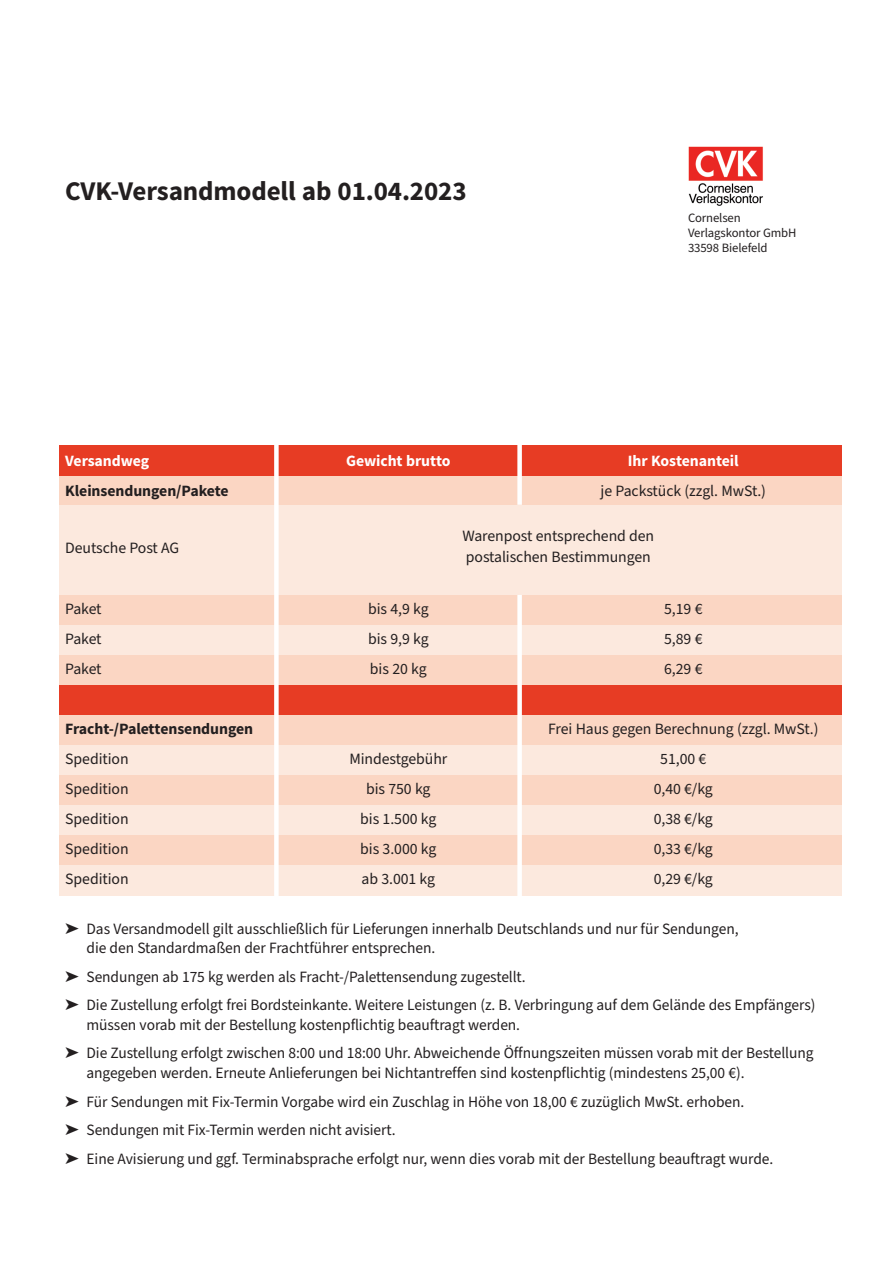
<style>
.page{position:relative;width:893px;height:1263px;background:#fff}
.page>*{position:absolute;margin:0;border:0;box-sizing:border-box;transform-origin:0 0}
.Einzug_5mm{font:700 27px "Source Sans Pro";letter-spacing:-.005em;color:#231f20}
.Einzug_5mm-2{font:15.75px/19.5px "Source Sans Pro";letter-spacing:-.005em;color:#231f20}
.Einzug_5mm-3{font:700 15.75px "Source Sans Pro";letter-spacing:-.005em;color:#231f20}
.Einzug_5mm-4{font:700 15.75px "Source Sans Pro";letter-spacing:-.005em;color:#fff}
.t1{font:12.75px "Source Sans Pro";letter-spacing:-.01em;color:#231f20}
</style>
<div class="page">
<img style="left:689px;top:146px;width:74px;height:60px">
<div style="left:60px;top:475px;width:782px;height:30px;background:#fbd6c3"></div>
<div style="left:60px;top:445px;width:782px;height:30px;background:#e73c24"></div>
<div style="left:60px;top:505px;width:782px;height:30px;background:#fce9de"></div>
<div style="left:60px;top:535px;width:782px;height:30px;background:#fce9de"></div>
<div style="left:60px;top:565px;width:782px;height:30px;background:#fce9de"></div>
<div style="left:60px;top:595px;width:782px;height:30px;background:#fbd6c3"></div>
<div style="left:60px;top:625px;width:782px;height:30px;background:#fce9de"></div>
<div style="left:60px;top:655px;width:782px;height:30px;background:#fbd6c3"></div>
<div style="left:60px;top:685px;width:782px;height:30px;background:#e73c24"></div>
<div style="left:60px;top:715px;width:782px;height:30px;background:#fbd6c3"></div>
<div style="left:60px;top:745px;width:782px;height:30px;background:#fce9de"></div>
<div style="left:60px;top:775px;width:782px;height:30px;background:#fbd6c3"></div>
<div style="left:60px;top:805px;width:782px;height:30px;background:#fce9de"></div>
<div style="left:60px;top:835px;width:782px;height:30px;background:#fbd6c3"></div>
<div style="left:60px;top:865px;width:782px;height:30px;background:#fce9de"></div>
<div style="left:274px;top:439px;width:5px;height:459px;background:#fff"></div>
<div style="left:517px;top:433px;width:5px;height:72px;background:#fff"></div>
<div style="left:517px;top:595px;width:5px;height:304px;background:#fff"></div>
<p class="Einzug_5mm" style="left:65px;top:174px;width:403px">CVK-Versandmodell ab 01.04.2023</p>
<p class="t1" style="left:688px;top:209px;width:54px">Cornelsen</p>
<p class="t1" style="left:688px;top:224px;width:110px">Verlagskontor GmbH</p>
<p class="t1" style="left:688px;top:239px;width:81px">33598 Bielefeld</p>
<p class="Einzug_5mm-4" style="left:65px;top:450px;width:85px">Versandweg</p>
<p class="Einzug_5mm-4" style="left:346px;top:450px;width:106px">Gewicht brutto</p>
<p class="Einzug_5mm-4" style="left:628px;top:450px;width:112px">Ihr Kostenanteil</p>
<p class="Einzug_5mm-3" style="left:65px;top:480px;width:165px">Kleinsendungen/Pakete</p>
<p class="Einzug_5mm-2" style="left:601px;top:481px;width:167px">je Packstück (zzgl. MwSt.)</p>
<p class="Einzug_5mm-2" style="left:65px;top:538px;width:116px">Deutsche Post AG</p>
<p class="Einzug_5mm-2" style="left:462px;top:526px;width:193px">Warenpost entsprechend den</p>
<p class="Einzug_5mm-2" style="left:466px;top:547px;width:186px">postalischen Bestimmungen</p>
<p class="Einzug_5mm-2" style="left:65px;top:600px;width:38px">Paket</p>
<p class="Einzug_5mm-2" style="left:368px;top:600px;width:62px">bis 4,9 kg</p>
<p class="Einzug_5mm-2" style="left:664px;top:600px;width:40px">5,19 €</p>
<p class="Einzug_5mm-2" style="left:65px;top:630px;width:38px">Paket</p>
<p class="Einzug_5mm-2" style="left:368px;top:630px;width:62px">bis 9,9 kg</p>
<p class="Einzug_5mm-2" style="left:664px;top:630px;width:40px">5,89 €</p>
<p class="Einzug_5mm-2" style="left:65px;top:660px;width:38px">Paket</p>
<p class="Einzug_5mm-2" style="left:370px;top:660px;width:58px">bis 20 kg</p>
<p class="Einzug_5mm-2" style="left:664px;top:660px;width:40px">6,29 €</p>
<p class="Einzug_5mm-3" style="left:65px;top:719px;width:189px">Fracht-/Palettensendungen</p>
<p class="Einzug_5mm-2" style="left:548px;top:720px;width:272px">Frei Haus gegen Berechnung (zzgl. MwSt.)</p>
<p class="Einzug_5mm-2" style="left:65px;top:750px;width:65px">Spedition</p>
<p class="Einzug_5mm-2" style="left:349px;top:750px;width:99px">Mindestgebühr</p>
<p class="Einzug_5mm-2" style="left:660px;top:750px;width:48px">51,00 €</p>
<p class="Einzug_5mm-2" style="left:65px;top:780px;width:65px">Spedition</p>
<p class="Einzug_5mm-2" style="left:366px;top:780px;width:66px">bis 750 kg</p>
<p class="Einzug_5mm-2" style="left:654px;top:780px;width:61px">0,40 €/kg</p>
<p class="Einzug_5mm-2" style="left:65px;top:810px;width:65px">Spedition</p>
<p class="Einzug_5mm-2" style="left:360px;top:810px;width:78px">bis 1.500 kg</p>
<p class="Einzug_5mm-2" style="left:654px;top:810px;width:61px">0,38 €/kg</p>
<p class="Einzug_5mm-2" style="left:65px;top:840px;width:65px">Spedition</p>
<p class="Einzug_5mm-2" style="left:360px;top:840px;width:78px">bis 3.000 kg</p>
<p class="Einzug_5mm-2" style="left:654px;top:840px;width:61px">0,33 €/kg</p>
<p class="Einzug_5mm-2" style="left:65px;top:870px;width:65px">Spedition</p>
<p class="Einzug_5mm-2" style="left:361px;top:870px;width:75px">ab 3.001 kg</p>
<p class="Einzug_5mm-2" style="left:654px;top:870px;width:61px">0,29 €/kg</p>
<p class="Einzug_5mm-2" style="left:65px;top:919px;width:675px">➤ Das Versandmodell gilt ausschließlich für Lieferungen innerhalb Deutschlands und nur für Sendungen,</p>
<p class="Einzug_5mm-2" style="left:87px;top:939px;width:350px">die den Standardmaßen der Frachtführer entsprechen.</p>
<p class="Einzug_5mm-2" style="left:65px;top:967px;width:462px">➤ Sendungen ab 175 kg werden als Fracht-/Palettensendung zugestellt.</p>
<p class="Einzug_5mm-2" style="left:87px;top:996px;width:730px;text-indent:-21px">➤ Die Zustellung erfolgt frei Bordsteinkante. Weitere Leistungen (z. B. Verbringung auf dem Gelände des Empfängers) müssen vorab mit der Bestellung kostenpflichtig beauftragt werden.</p>
<p class="Einzug_5mm-2" style="left:87px;top:1044px;width:729px;text-indent:-21px">➤ Die Zustellung erfolgt zwischen 8:00 und 18:00 Uhr. Abweichende Öffnungszeiten müssen vorab mit der Bestellung angegeben werden. Erneute Anlieferungen bei Nichtantreffen sind kostenpflichtig (mindestens 25,00 €).</p>
<p class="Einzug_5mm-2" style="left:65px;top:1092px;width:680px">➤ Für Sendungen mit Fix-Termin Vorgabe wird ein Zuschlag in Höhe von 18,00 € zuzüglich MwSt. erhoben.</p>
<p class="Einzug_5mm-2" style="left:65px;top:1120px;width:332px">➤ Sendungen mit Fix-Termin werden nicht avisiert.</p>
<p class="Einzug_5mm-2" style="left:65px;top:1149px;width:709px">➤ Eine Avisierung und ggf. Terminabsprache erfolgt nur, wenn dies vorab mit der Bestellung beauftragt wurde.</p>
</div>
